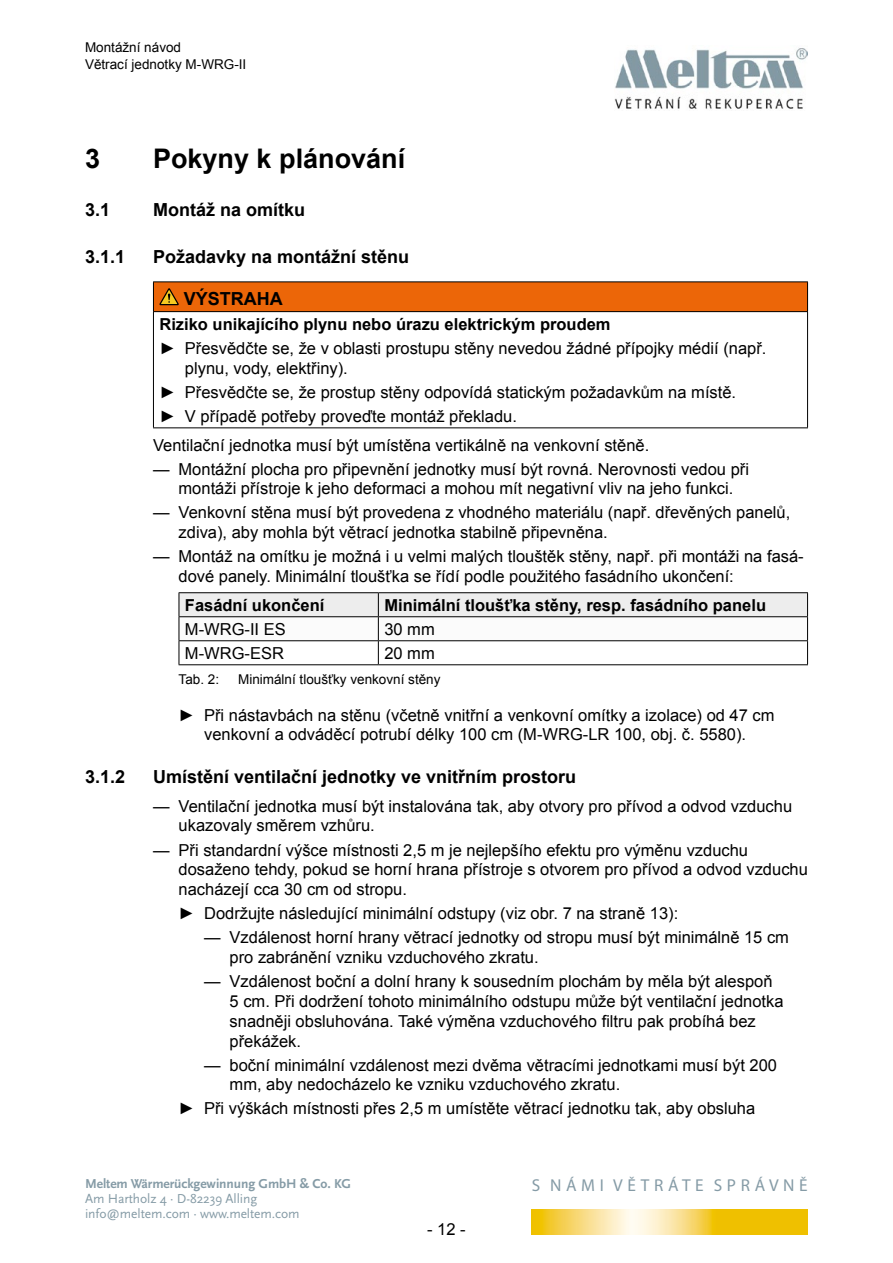
<style>
.page{position:relative;width:893px;height:1263px;background:#fff}
.page>*{position:absolute;margin:0;border:0;box-sizing:border-box;transform-origin:0 0}
.t1{font:700 27px "Arial";color:#000}
.t2{font:700 18px "Arial";color:#000}
.t3{font:17.25px "Myriad Pro";letter-spacing:.27em;color:#859ba6}
.t4{font:16.5px/19.8px "Arial";color:#000}
.t5{font:700 16.5px "Arial";color:#000}
.t6{font:13.5px/16.2px "Arial";color:#000}
.t7{font:13.5px/15px "Scala Sans Pro";letter-spacing:-.005em;color:#859ba6}
.t8{font:700 13.5px "Scala Sans Pro";letter-spacing:-.005em;color:#859ba6}
</style>
<div class="page">
<svg style="left:531px;top:1209px;width:277px;height:25px;background:#f5d45a"></svg>
<img style="left:614px;top:48px;width:194px;height:61px">
<div style="left:153px;top:282px;width:654px;height:30px;background:#ec6608"></div>
<hr style="left:153px;top:281px;width:655px;height:1px;background:#000">
<svg style="left:807px;top:282px;width:1px;height:29px"></svg>
<hr style="left:153px;top:311px;width:655px;height:1px;background:#000">
<hr style="left:153px;top:312px;width:1px;height:115px;background:#000">
<hr style="left:807px;top:312px;width:1px;height:115px;background:#000">
<hr style="left:153px;top:427px;width:655px;height:1px;background:#000">
<svg style="left:153px;top:282px;width:26px;height:29px"></svg>
<hr style="left:179px;top:592px;width:199px;height:1px;background:#000">
<hr style="left:378px;top:592px;width:430px;height:1px;background:#000">
<hr style="left:179px;top:664px;width:199px;height:1px;background:#000">
<hr style="left:378px;top:664px;width:430px;height:1px;background:#000">
<svg style="left:179px;top:593px;width:629px;height:71px"></svg>
<p class="t6" style="left:85px;top:40px;width:163px">Montážní návod<br>Větrací jednotky M-WRG-II</p>
<h1 class="t1" style="left:85px;top:141px;width:17px">3</h1>
<h1 class="t1" style="left:153px;top:141px;width:254px">Pokyny k plánování</h1>
<p class="t2" style="left:85px;top:197px;width:27px">3.1</p>
<p class="t2" style="left:153px;top:197px;width:154px">Montáž na omítku</p>
<p class="t2" style="left:85px;top:244px;width:42px">3.1.1</p>
<p class="t2" style="left:153px;top:244px;width:258px">Požadavky na montážní stěnu</p>
<p class="t2" style="left:184px;top:287px;width:100px">VÝSTRAHA</p>
<p class="t5" style="left:159px;top:313px;width:453px">Riziko unikajícího plynu nebo úrazu elektrickým proudem</p>
<p class="t4" style="left:185px;top:338px;width:583px;text-indent:-26px">► Přesvědčte se, že v oblasti prostupu stěny nevedou žádné přípojky médií (např. plynu, vody, elektřiny).</p>
<p class="t4" style="left:159px;top:380px;width:578px;line-height:24px">► Přesvědčte se, že prostup stěny odpovídá statickým požadavkům na místě. ► V případě potřeby proveďte montáž překladu.</p>
<p class="t4" style="left:153px;top:435px;width:498px">Ventilační jednotka musí být umístěna vertikálně na venkovní stěně.</p>
<p class="t4" style="left:179px;top:459px;width:572px;text-indent:-26px">— Montážní plocha pro připevnění jednotky musí být rovná. Nerovnosti vedou při montáži přístroje k jeho deformaci a mohou mít negativní vliv na jeho funkci.</p>
<p class="t4" style="left:179px;top:503px;width:613px;text-indent:-26px">— Venkovní stěna musí být provedena z vhodného materiálu (např. dřevěných panelů, zdiva), aby mohla být větrací jednotka stabilně připevněna.</p>
<p class="t4" style="left:179px;top:547px;width:627px;text-indent:-26px">— Montáž na omítku je možná i u velmi malých tlouštěk stěny, např. při montáži na fasá&shy;dové panely. Minimální tloušťka se řídí podle použitého fasádního ukončení:</p>
<p class="t5" style="left:185px;top:594px;width:141px">Fasádní ukončení</p>
<p class="t5" style="left:384px;top:594px;width:383px">Minimální tloušťka stěny, resp. fasádního panelu</p>
<p class="t4" style="left:185px;top:619px;width:102px">M-WRG-II ES</p>
<p class="t4" style="left:384px;top:619px;width:52px">30 mm</p>
<p class="t4" style="left:185px;top:643px;width:100px">M-WRG-ESR</p>
<p class="t4" style="left:384px;top:643px;width:52px">20 mm</p>
<p class="t6" style="left:179px;top:671px;width:42px">Tab. 2:</p>
<p class="t6" style="left:238px;top:671px;width:204px">Minimální tloušťky venkovní stěny</p>
<p class="t4" style="left:179px;top:705px;width:597px;text-align:center">► Při nástavbách na stěnu (včetně vnitřní a venkovní omítky a izolace) od 47 cm venkovní a odváděcí potrubí délky 100 cm (M-WRG-LR 100, obj. č. 5580).</p>
<p class="t2" style="left:85px;top:765px;width:42px">3.1.2</p>
<p class="t2" style="left:153px;top:765px;width:425px">Umístění ventilační jednotky ve vnitřním prostoru</p>
<p class="t4" style="left:179px;top:796px;width:615px;text-indent:-26px">— Ventilační jednotka musí být instalována tak, aby otvory pro přívod a odvod vzduchu ukazovaly směrem vzhůru.</p>
<p class="t4" style="left:179px;top:840px;width:631px;text-indent:-26px">— Při standardní výšce místnosti 2,5 m je nejlepšího efektu pro výměnu vzduchu dosaženo tehdy, pokud se horní hrana přístroje s otvorem pro přívod a odvod vzduchu nacházejí cca 30 cm od stropu.</p>
<p class="t4" style="left:179px;top:904px;width:501px">► Dodržujte následující minimální odstupy (viz obr. 7 na straně 13):</p>
<p class="t4" style="left:230px;top:928px;width:561px;text-indent:-26px">— Vzdálenost horní hrany větrací jednotky od stropu musí být minimálně 15 cm pro zabránění vzniku vzduchového zkratu.</p>
<p class="t4" style="left:230px;top:971px;width:555px;text-indent:-26px">— Vzdálenost boční a dolní hrany k sousedním plochám by měla být alespoň 5 cm. Při dodržení tohoto minimálního odstupu může být ventilační jednotka snadněji obsluhována. Také výměna vzduchového filtru pak probíhá bez překážek.</p>
<p class="t4" style="left:230px;top:1055px;width:549px;text-indent:-26px">— boční minimální vzdálenost mezi dvěma větracími jednotkami musí být 200 mm, aby nedocházelo ke vzniku vzduchového zkratu.</p>
<p class="t4" style="left:179px;top:1099px;width:578px">► Při výškách místnosti přes 2,5 m umístěte větrací jednotku tak, aby obsluha</p>
<p class="t8" style="left:85px;top:1176px;width:267px">Meltem Wärmerückgewinnung GmbH &amp; Co. KG</p>
<p class="t7" style="left:85px;top:1191px;width:216px">Am Hartholz 4 · D-82239 Alling info@meltem.com · www.meltem.com</p>
<p class="t4" style="left:427px;top:1219px;width:40px">- 12 -</p>
<p class="t3" style="left:532px;top:1174px;width:278px">S NÁMI VĚTRÁTE SPRÁVNĚ</p>
</div>
